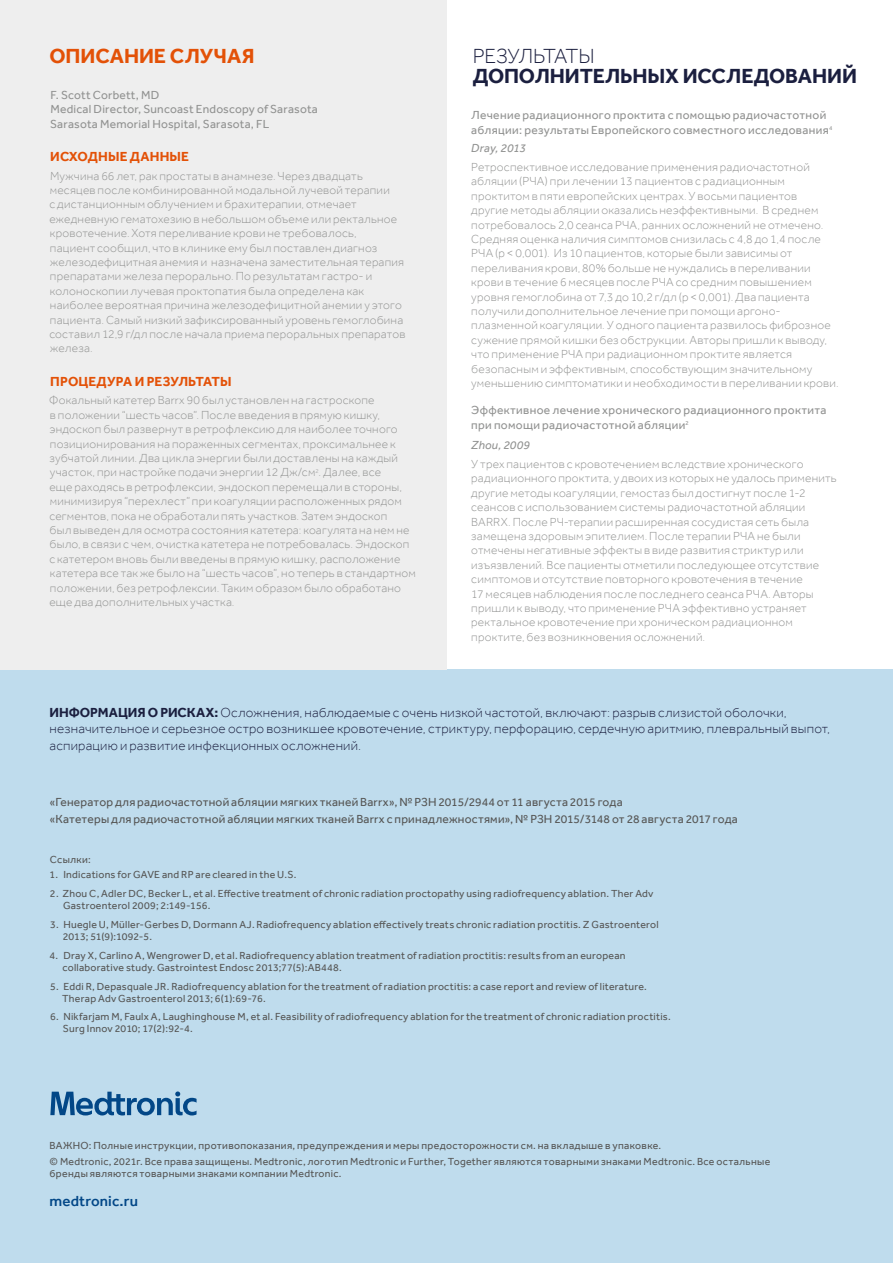
<style>
.page{position:relative;width:893px;height:1263px;background:#fff}
.page>*{position:absolute;margin:0;border:0;box-sizing:border-box;transform-origin:0 0}
.t1{font:700 21px "Effra";letter-spacing:-.005em;color:#1b1f3f}
.t2{font:700 21px "Effra";color:#e35107}
.t3{font:300 21px "Effra";letter-spacing:-.015em;color:#1b1f3f}
.t4{font:500 15px "Effra";letter-spacing:.01em;color:#024787}
.t5{font:300 13.5px/16.5px "Effra";letter-spacing:.015em;color:#1b1f3f}
.t6{font:700 13.5px "Effra";letter-spacing:.01em;color:#e35107}
.t7{font:300 12px/14.4px "Effra";letter-spacing:.015em;color:#919291}
.t8{font:12px/14.4px "Effra";letter-spacing:.025em;color:#919291}
.t9{font:12px/16.5px "Effra";letter-spacing:.015em;color:#565655}
.t10{font:italic 12px "Effra";letter-spacing:.01em;color:#919291}
.t11{font:10.5px/12px "Effra";letter-spacing:.025em;color:#565655}
.s1{font-weight:700}
</style>
<div class="page">
<div style="left:0;top:670px;width:893px;height:593px;background:#bfdced"></div>
<div style="left:0;top:0;width:446px;height:670px;background:#eee"></div>
<svg style="left:50px;top:1091px;width:147px;height:24px"></svg>
<h1 class="t2" style="left:50px;top:44px;width:206px">ОПИСАНИЕ СЛУЧАЯ</h1>
<p class="t8" style="left:50px;top:88px;width:269px">F. Scott Corbett, MD<br>Medical Director, Suncoast Endoscopy of Sarasota<br>Sarasota Memorial Hospital, Sarasota, FL</p>
<p class="t6" style="left:50px;top:148px;width:140px">ИСХОДНЫЕ ДАННЫЕ</p>
<p class="t7" style="left:49px;top:168px;width:358px">Мужчина 66 лет, рак простаты в анамнезе. Через двадцать месяцев после комбинированной модальной лучевой терапии<br>с дистанционным облучением и брахитерапии, отмечает ежедневную гематохезию в небольшом объеме или ректальное кровотечение. Хотя переливание крови не требовалось,<br>пациент сообщил, что в клинике ему был поставлен диагноз железодефицитная анемия и назначена заместительная терапия препаратами железа перорально. По результатам гастро- и колоноскопии лучевая проктопатия была определена как наиболее вероятная причина железодефицитной анемии у этого пациента. Самый низкий зафиксированный уровень гемоглобина составил 12,9 г/дл после начала приема пероральных препаратов железа.</p>
<p class="t6" style="left:50px;top:373px;width:183px">ПРОЦЕДУРА И РЕЗУЛЬТАТЫ</p>
<p class="t7" style="left:49px;top:393px;width:368px">Фокальный катетер Barrx 90 был установлен на гастроскопе<br>в положении “шесть часов”. После введения в прямую кишку, эндоскоп был развернут в ретрофлексию для наиболее точного позиционирования на пораженных сегментах, проксимальнее к зубчатой линии. Два цикла энергии были доставлены на каждый участок, при настройке подачи энергии 12 Дж/см<sup>2</sup>. Далее, все<br>еще раходясь в ретрофлексии, эндоскоп перемещали в стороны, минимизируя “перехлест” при коагуляции расположенных рядом сегментов, пока не обработали пять участков. Затем эндоскоп<br>был выведен для осмотра состояния катетера: коагулята на нем не было, в связи с чем, очистка катетера не потребовалась. Эндоскоп с катетером вновь были введены в прямую кишку, расположение катетера все так же было на “шесть часов”, но теперь в стандартном положении, без ретрофлексии. Таким образом было обработано еще два дополнительных участка.</p>
<h1 class="t3" style="left:473px;top:45px;width:123px">РЕЗУЛЬТАТЫ</h1>
<h1 class="t1" style="left:473px;top:63px;width:386px">ДОПОЛНИТЕЛЬНЫХ ИССЛЕДОВАНИЙ</h1>
<p class="t8" style="left:471px;top:108px;width:363px">Лечение радиационного проктита с помощью радиочастотной абляции: результаты Европейского совместного исследования<sup>4</sup></p>
<p class="t10" style="left:471px;top:141px;width:56px">Dray, 2013</p>
<p class="t7" style="left:471px;top:160px;width:369px">Ретроспективное исследование применения радиочастотной абляции (РЧА) при лечении 13 пациентов с радиационным проктитом в пяти европейских центрах. У восьми пациентов<br>другие методы абляции оказались неэффективными. В среднем потребовалось 2,0 сеанса РЧА, ранних осложнений не отмечено.<br>Средняя оценка наличия симптомов снизилась с 4,8 до 1,4 после РЧА (p &lt; 0,001). Из 10 пациентов, которые были зависимы от переливания крови, 80% больше не нуждались в переливании крови в течение 6 месяцев после РЧА со средним повышением уровня гемоглобина от 7,3 до 10,2 г/дл (p &lt; 0,001). Два пациента получили дополнительное лечение при помощи аргоно&shy;плазменной коагуляции. У одного пациента развилось фиброзное сужение прямой кишки без обструкции. Авторы пришли к выводу, что применение РЧА при радиационном проктите является безопасным и эффективным, способствующим значительному уменьшению симптоматики и необходимости в переливании крови.</p>
<p class="t8" style="left:471px;top:403px;width:357px">Эффективное лечение хронического радиационного проктита при помощи радиочастотной абляции<sup>2</sup></p>
<p class="t10" style="left:471px;top:438px;width:60px">Zhou, 2009</p>
<p class="t7" style="left:471px;top:457px;width:367px">У трех пациентов с кровотечением вследствие хронического радиационного проктита, у двоих из которых не удалось применить другие методы коагуляции, гемостаз был достигнут после 1-2 сеансов с использованием системы радиочастотной абляции BARRX. После РЧ-терапии расширенная сосудистая сеть была замещена здоровым эпителием. После терапии РЧА не были отмечены негативные эффекты в виде развития стриктур или изъязвлений. Все пациенты отметили последующее отсутствие симптомов и отсутствие повторного кровотечения в течение<br>17 месяцев наблюдения после последнего сеанса РЧА. Авторы пришли к выводу, что применение РЧА эффективно устраняет ректальное кровотечение при хроническом радиационном проктите, без возникновения осложнений.</p>
<p class="t5" style="left:50px;top:704px;width:782px"><span class="s1">ИНФОРМАЦИЯ О РИСКАХ:</span> Осложнения, наблюдаемые с очень низкой частотой, включают: разрыв слизистой оболочки, незначительное и серьезное остро возникшее кровотечение, стриктуру, перфорацию, сердечную аритмию, плевральный выпот, аспирацию и развитие инфекционных осложнений.</p>
<p class="t9" style="left:50px;top:794px;width:690px">«Генератор для радиочастотной абляции мягких тканей Barrx», № РЗН 2015/2944 от 11 августа 2015 года<br>«Катетеры для радиочастотной абляции мягких тканей Barrx с принадлежностями», № РЗН 2015/3148 от 28 августа 2017 года</p>
<p class="t11" style="left:50px;top:853px;width:43px">Ссылки:</p>
<p class="t11" style="left:49px;top:869px;width:249px">1. Indications for GAVE and RP are cleared in the U.S.</p>
<p class="t11" style="left:63px;top:887px;width:592px;text-indent:-13px">2. Zhou C, Adler DC, Becker L, et al. Effective treatment of chronic radiation proctopathy using radiofrequency ablation. Ther Adv<br>Gastroenterol 2009; 2:149-156.</p>
<p class="t11" style="left:63px;top:918px;width:597px;text-indent:-13px">3. Huegle U, Müller-Gerbes D, Dormann AJ. Radiofrequency ablation effectively treats chronic radiation proctitis. Z Gastroenterol<br>2013; 51(9):1092-5.</p>
<p class="t11" style="left:62px;top:949px;width:565px;text-indent:-13px">4. Dray X, Carlino A, Wengrower D, et al. Radiofrequency ablation treatment of radiation proctitis: results from an european collaborative study. Gastrointest Endosc 2013;77(5):AB448.</p>
<p class="t11" style="left:62px;top:980px;width:586px;text-indent:-12px">5. Eddi R, Depasquale JR. Radiofrequency ablation for the treatment of radiation proctitis: a case report and review of literature.<br>Therap Adv Gastroenterol 2013; 6(1):69-76.</p>
<p class="t11" style="left:63px;top:1011px;width:609px;text-indent:-13px">6. Nikfarjam M, Faulx A, Laughinghouse M, et al. Feasibility of radiofrequency ablation for the treatment of chronic radiation proctitis.<br>Surg Innov 2010; 17(2):92-4.</p>
<p class="t11" style="left:50px;top:1137px;width:722px;line-height:16.2px">ВАЖНО: Полные инструкции, противопоказания, предупреждения и меры предосторожности см. на вкладыше в упаковке.<br>© Medtronic, 2021г. Все права защищены. Medtronic, логотип Medtronic и Further, Together являются товарными знаками Medtronic. Все остальные</p>
<p class="t11" style="left:50px;top:1167px;width:293px">бренды являются товарными знаками компании Medtronic.</p>
<p class="t4" style="left:50px;top:1192px;width:90px">medtronic.ru</p>
</div>
